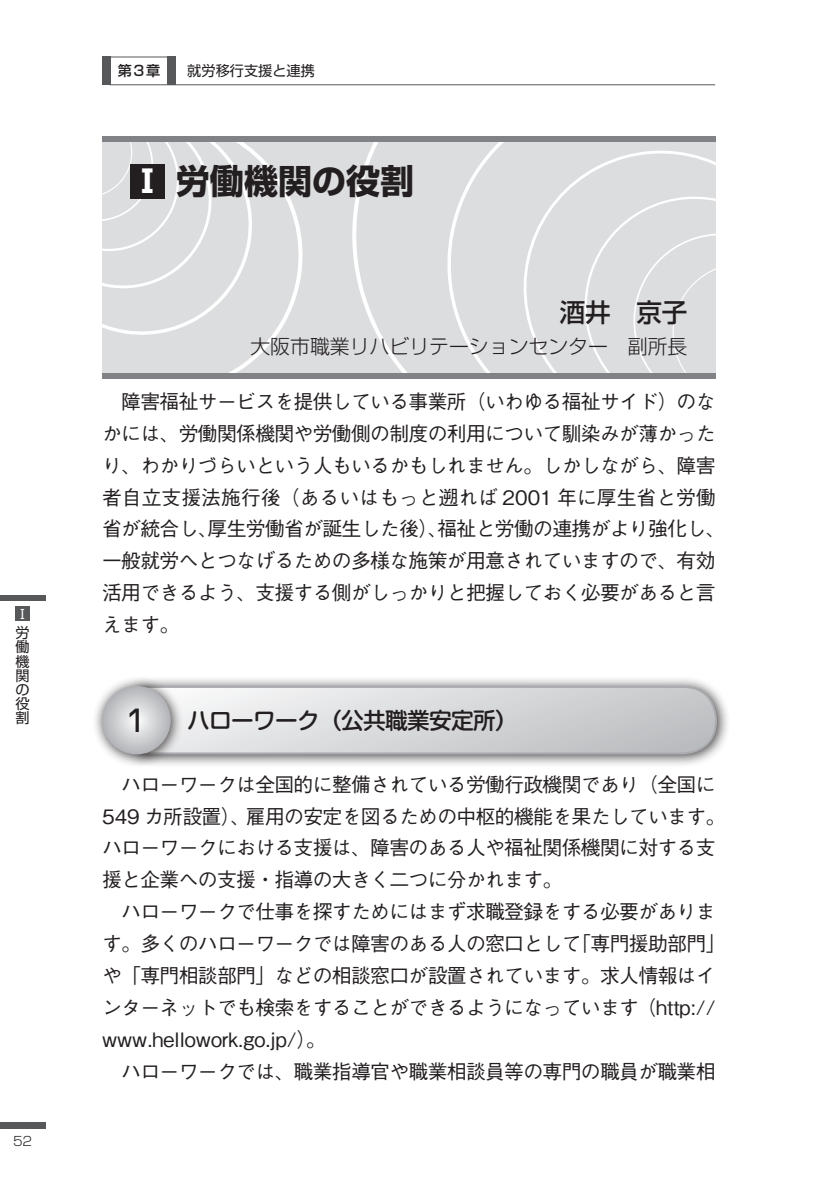
<style>
.page{position:relative;width:840px;height:1191px;background:#fff}
.page>*{position:absolute;margin:0;border:0;box-sizing:border-box;transform-origin:0 0}
.t1{font:700 34px "Shin Go Pro";color:#231f20}
.t2{font:34px "OCRB";color:#231f20}
.t3{font:500 25.6px "Shin Go Pro";color:#231f20}
.小見出し{font:500 22.6px "Shin M Go Pro";letter-spacing:-.03em;color:#231f20}
.本文{font:500 19.8px/31.8px "Gothic BBB Pro";letter-spacing:-.035em;color:#231f20}
.t4{font:300 19.8px "Shin Go Pro";color:#231f20}
.t5{font:14.2px/14.2px "Shin Go Pro";color:#231f20;text-align:justify}
.t6{font:500 14.2px "Shin Go Pro";color:#231f20}
.t7{font:300 12.8px "Shin Go Pro";color:#231f20}
.t8{font:12.8px "Shin Go Pro";color:#fff}
.s1{font-size:31.2px;color:#fff}
</style>
<div class="page">
<div style="left:126px;top:674px;width:603px;height:93px;background:#231f20;opacity:.9"></div>
<svg style="left:183px;top:685px;width:534px;height:70px;background:#d3d4d6"></svg>
<div style="left:91px;top:674px;width:92px;height:93px;background:#231f20;opacity:.9"></div>
<svg style="left:102px;top:686px;width:69px;height:68px;background:#c9cacc"></svg>
<div style="left:102px;top:141px;width:613px;height:233px;background:#dcdddf"></div>
<svg style="left:102px;top:142px;width:201px;height:231px"></svg>
<svg style="left:330px;top:84px;width:386px;height:295px"></svg>
<div style="left:130px;top:164px;width:34px;height:34px;background:#231f20"></div>
<div style="left:102px;top:136px;width:613px;height:6px;background:#808285"></div>
<div style="left:102px;top:373px;width:613px;height:6px;background:#808285"></div>
<div style="left:102px;top:57px;width:9px;height:28px;background:#57585a"></div>
<div style="left:110px;top:57px;width:58px;height:28px;border:1px solid #57585a"></div>
<div style="left:167px;top:57px;width:9px;height:28px;background:#57585a"></div>
<hr style="left:168px;top:84px;width:546px;height:1px;background:#57585a">
<div style="left:0;top:595px;width:45px;height:6px;background:#57585a"></div>
<div style="left:16px;top:607px;width:14px;height:14px;background:#57585a"></div>
<div style="left:0;top:1123px;width:45px;height:6px;background:#57585a"></div>
<p class="t8" style="left:16px;top:603px;width:14px">Ⅰ</p>
<p class="t5" style="left:16px;top:624px;width:15px">労働機関の役割</p>
<p class="t7" style="left:13px;top:1130px;width:20px">52</p>
<p class="t6" style="left:118px;top:59px;width:44px">第３章</p>
<p class="t5" style="left:187px;top:62px;width:129px">就労移行支援と連携</p>
<p class="t1" style="left:132px;top:154px;width:284px"><span class="s1">Ⅰ</span> 労働機関の役割</p>
<p class="t3" style="left:559px;top:291px;width:129px">酒井　京子</p>
<p class="t4" style="left:250px;top:330px;width:438px">大阪市職業リハビリテーションセンター　副所長</p>
<p class="本文" style="left:102px;top:383px;width:624px;text-indent:19px">障害福祉サービスを提供している事業所（いわゆる福祉サイド）のなかには、労働関係機関や労働側の制度の利用について馴染みが薄かったり、わかりづらいという人もいるかもしれません。しかしながら、障害者自立支援法施行後（あるいはもっと遡れば 2001 年に厚生省と労働省が統合し、厚生労働省が誕生した後）、福祉と労働の連携がより強化し、一般就労へとつなげるための多様な施策が用意されていますので、有効活用できるよう、支援する側がしっかりと把握しておく必要があると言えます。</p>
<p class="t2" style="left:126px;top:707px;width:22px">1</p>
<p class="小見出し" style="left:187px;top:702px;width:332px">ハローワーク（公共職業安定所）</p>
<p class="本文" style="left:102px;top:766px;width:624px;text-indent:19px">ハローワークは全国的に整備されている労働行政機関であり（全国に549 カ所設置）、雇用の安定を図るための中枢的機能を果たしています。ハローワークにおける支援は、障害のある人や福祉関係機関に対する支援と企業への支援・指導の大きく二つに分かれます。</p>
<p class="本文" style="left:102px;top:893px;width:624px;text-indent:19px">ハローワークで仕事を探すためにはまず求職登録をする必要があります。多くのハローワークでは障害のある人の窓口として「専門援助部門」や「専門相談部門」などの相談窓口が設置されています。求人情報はインターネットでも検索をすることができるようになっています（http:// www.hellowork.go.jp/）。</p>
<p class="本文" style="left:121px;top:1053px;width:595px">ハローワークでは、職業指導官や職業相談員等の専門の職員が職業相</p>
</div>
